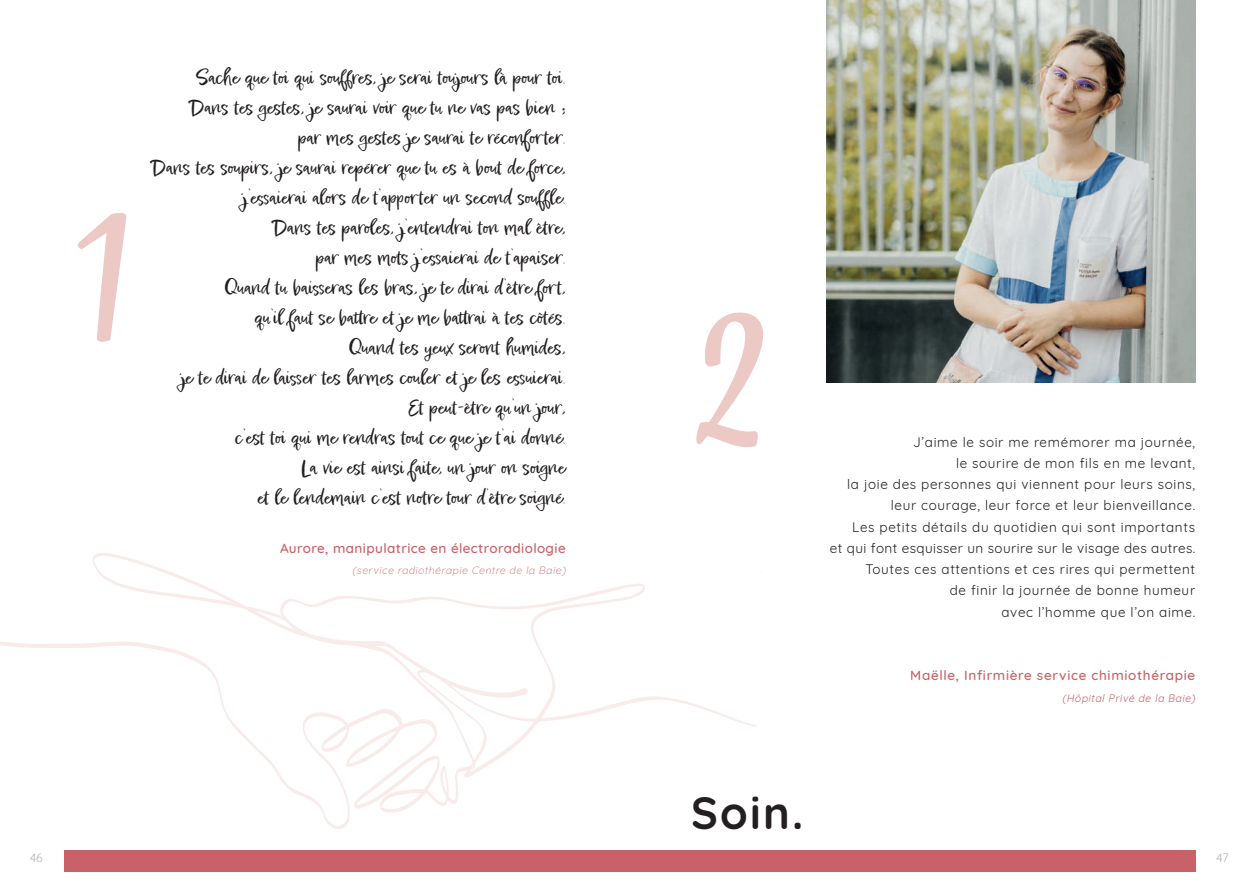
<style>
.page{position:relative;width:1259px;height:893px;background:#fff}
.page>*{position:absolute;margin:0;border:0;box-sizing:border-box;transform-origin:0 0}
.t1{font:180px "Bistro Script";color:#ecc9c4}
.t2{font:700 45px "Quicksand";color:#231f20}
.t3{font:19.5px/30px "Epicursive Script";color:#231f20;text-align:right}
.t4{font:13.5px/21.3px "Quicksand";letter-spacing:.05em;color:#231f20;text-align:right}
.t5{font:500 13.5px "Quicksand";letter-spacing:.03em;color:#c96268}
.t6{font:500 13.5px "Quicksand";letter-spacing:.05em;color:#c96268}
.t7{font:300 12px "Quicksand";color:#939598}
.t8{font:italic 300 10.5px "Quicksand";color:#c96268}
.t9{font:italic 10.5px "Quicksand";color:#c96268}
</style>
<div class="page">
<div style="left:64px;top:850px;width:1131px;height:22px;background:#c96268"></div>
<svg style="left:0;top:553px;width:757px;height:276px"></svg>
<img style="left:826px;top:0;width:369px;height:383px">
<h1 class="t1" style="left:64px;top:168px;width:65px">1</h1>
<p class="t3" style="left:151px;top:61px;width:416px">Sache que toi qui souffres, je serai toujours là pour toi.<br>Dans tes gestes, je saurai voir que tu ne vas pas bien ;<br>par mes gestes je saurai te réconforter.<br>Dans tes soupirs, je saurai repérer que tu es à bout de force, j’essaierai alors de t’apporter un second souffle.<br>Dans tes paroles, j’entendrai ton mal être,<br>par mes mots j’essaierai de t’apaiser.<br>Quand tu baisseras les bras, je te dirai d’être fort,<br>qu’il faut se battre et je me battrai à tes côtés.<br>Quand tes yeux seront humides,<br>je te dirai de laisser tes larmes couler et je les essuierai.<br>Et peut-être qu’un jour,<br>c’est toi qui me rendras tout ce que je t’ai donné.<br>La vie est ainsi faite, un jour on soigne<br>et le lendemain c’est notre tour d’être soigné.</p>
<p class="t5" style="left:280px;top:537px;width:287px">Aurore, manipulatrice en électroradiologie</p>
<p class="t8" style="left:352px;top:562px;width:218px">(service radiothérapie Centre de la Baie)</p>
<h1 class="t1" style="left:693px;top:270px;width:66px">2</h1>
<p class="t4" style="left:830px;top:430px;width:367px">J’aime le soir me remémorer ma journée,<br>le sourire de mon fils en me levant,<br>la joie des personnes qui viennent pour leurs soins, leur courage, leur force et leur bienveillance.<br>Les petits détails du quotidien qui sont importants<br>et qui font esquisser un sourire sur le visage des autres.<br>Toutes ces attentions et ces rires qui permettent<br>de finir la journée de bonne humeur<br>avec l’homme que l’on aime.</p>
<p class="t6" style="left:910px;top:665px;width:286px">Maëlle, Infirmière service chimiothérapie</p>
<p class="t9" style="left:1062px;top:690px;width:137px">(Hôpital Privé de la Baie)</p>
<h2 class="t2" style="left:691px;top:776px;width:114px">Soin.</h2>
<p class="t7" style="left:30px;top:849px;width:14px">46</p>
<p class="t7" style="left:1216px;top:849px;width:14px">47</p>
</div>
